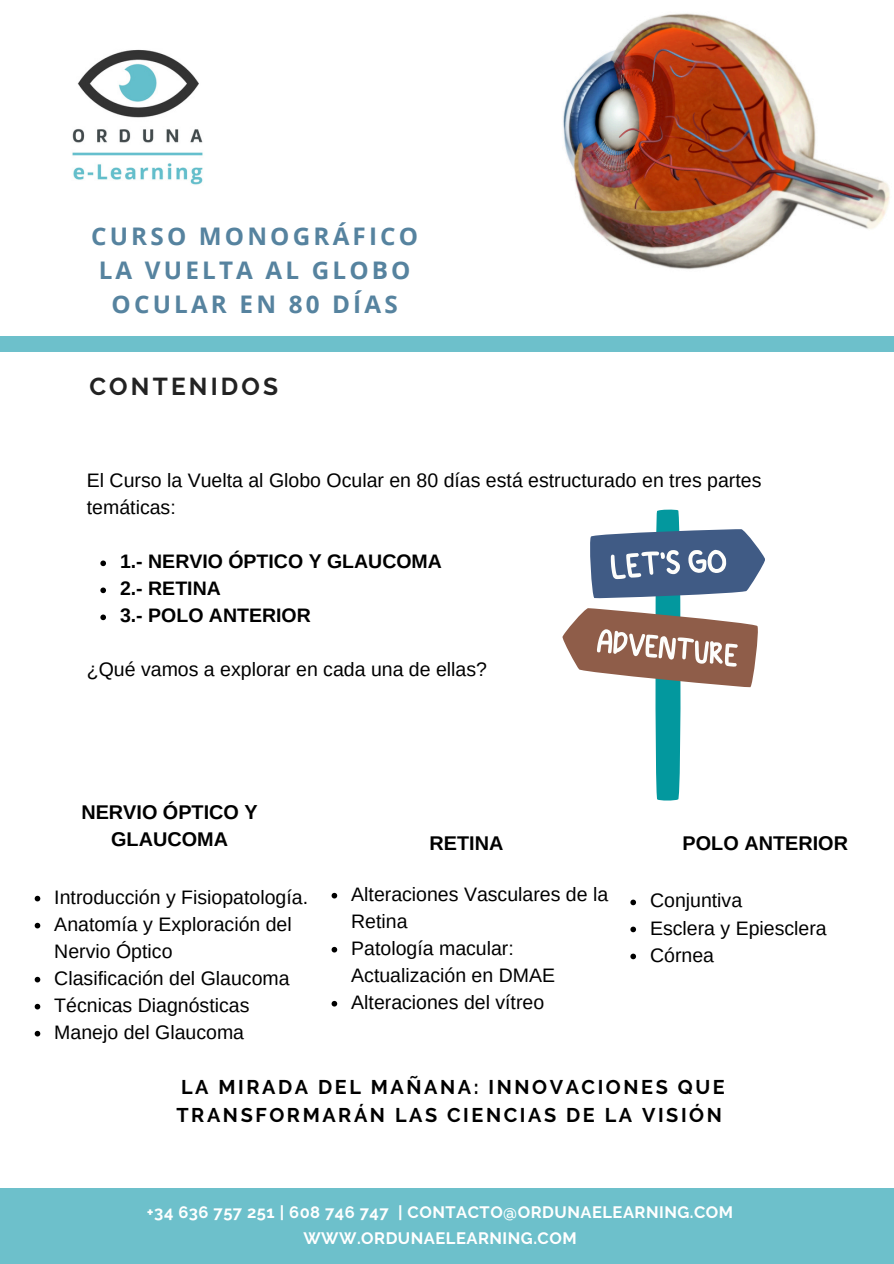
<style>
.page{position:relative;width:894px;height:1264px;background:#fff}
.page>*{position:absolute;margin:0;border:0;box-sizing:border-box;transform-origin:0 0}
.t1{font:700 24.45px "Raleway";letter-spacing:.13em;color:#222}
.t2{font:700 24.3px/33.9px "Open Sans";letter-spacing:.13em;color:#56839f;text-align:center}
.t3{font:700 19.8px/27.3px "Raleway";letter-spacing:.13em;color:#000}
.t4{font:700 19.8px/27px "Arimo";color:#000;text-align:center}
.t5{font:19.5px/27px "Arimo";color:#000}
.t6{font:700 19.5px "Arimo";color:#000}
.t7{font:700 16.5px/25.8px "Raleway";letter-spacing:.03em;color:#fff;text-align:center}
</style>
<div class="page">
<div style="left:0;top:1188px;width:893px;height:75px;background:#6dc0cb"></div>
<img style="left:563px;top:13px;width:327px;height:257px">
<div style="left:0;top:336px;width:893px;height:15px;background:#6dc0cb"></div>
<img style="left:72px;top:49px;width:131px;height:136px">
<svg style="left:562px;top:509px;width:202px;height:291px"></svg>
<svg style="left:100px;top:560px;width:6px;height:6px"></svg>
<svg style="left:100px;top:587px;width:6px;height:6px"></svg>
<svg style="left:100px;top:614px;width:6px;height:6px"></svg>
<svg style="left:35px;top:895px;width:5px;height:6px"></svg>
<svg style="left:35px;top:922px;width:5px;height:6px"></svg>
<svg style="left:35px;top:976px;width:5px;height:6px"></svg>
<svg style="left:35px;top:1003px;width:5px;height:6px"></svg>
<svg style="left:35px;top:1030px;width:5px;height:6px"></svg>
<svg style="left:331px;top:892px;width:6px;height:6px"></svg>
<svg style="left:331px;top:946px;width:6px;height:6px"></svg>
<svg style="left:331px;top:1000px;width:6px;height:6px"></svg>
<svg style="left:630px;top:899px;width:6px;height:6px"></svg>
<svg style="left:630px;top:926px;width:6px;height:6px"></svg>
<svg style="left:630px;top:953px;width:6px;height:6px"></svg>
<p class="t2" style="left:91px;top:219px;width:328px">CURSO MONOGRÁFICO<br>LA VUELTA AL GLOBO<br>OCULAR EN 80 DÍAS</p>
<p class="t1" style="left:89px;top:371px;width:190px">CONTENIDOS</p>
<h1 class="t5" style="left:87px;top:467px;width:675px">El Curso la Vuelta al Globo Ocular en 80 días está estructurado en tres partes temáticas:</h1>
<h3 class="t6" style="left:120px;top:550px;width:323px">1.- NERVIO ÓPTICO Y GLAUCOMA</h3>
<p class="t6" style="left:120px;top:577px;width:102px">2.- RETINA</p>
<p class="t6" style="left:120px;top:604px;width:192px">3.- POLO ANTERIOR</p>
<p class="t5" style="left:87px;top:656px;width:401px">¿Qué vamos a explorar en cada una de ellas?</p>
<h3 class="t4" style="left:81px;top:798px;width:178px">NERVIO ÓPTICO Y<br>GLAUCOMA</h3>
<p class="t5" style="left:54px;top:883px;width:255px">Introducción y Fisiopatología.</p>
<h2 class="t5" style="left:54px;top:910px;width:239px">Anatomía y Exploración del<br>Nervio Óptico</h2>
<p class="t5" style="left:54px;top:964px;width:237px">Clasificación del Glaucoma</p>
<p class="t5" style="left:54px;top:991px;width:197px">Técnicas Diagnósticas</p>
<p class="t5" style="left:54px;top:1018px;width:191px">Manejo del Glaucoma</p>
<p class="t4" style="left:429px;top:829px;width:75px">RETINA</p>
<p class="t5" style="left:351px;top:880px;width:258px">Alteraciones Vasculares de la<br>Retina</p>
<h2 class="t5" style="left:351px;top:934px;width:205px">Patología macular:<br>Actualización en DMAE</h2>
<p class="t5" style="left:351px;top:988px;width:194px">Alteraciones del vítreo</p>
<p class="t4" style="left:682px;top:829px;width:167px">POLO ANTERIOR</p>
<p class="t5" style="left:650px;top:887px;width:94px">Conjuntiva</p>
<h2 class="t5" style="left:650px;top:914px;width:178px">Esclera y Epiesclera</h2>
<p class="t5" style="left:650px;top:941px;width:65px">Córnea</p>
<p class="t3" style="left:176px;top:1073px;width:549px">LA MIRADA DEL MAÑANA: INNOVACIONES QUE<br>TRANSFORMARÁN LAS CIENCIAS DE LA VISIÓN</p>
<p class="t7" style="left:147px;top:1199px;width:587px">+34 636 757 251 | 608 746 747 | CONTACTO@ORDUNAELEARNING.COM<br>WWW.ORDUNAELEARNING.COM</p>
</div>
